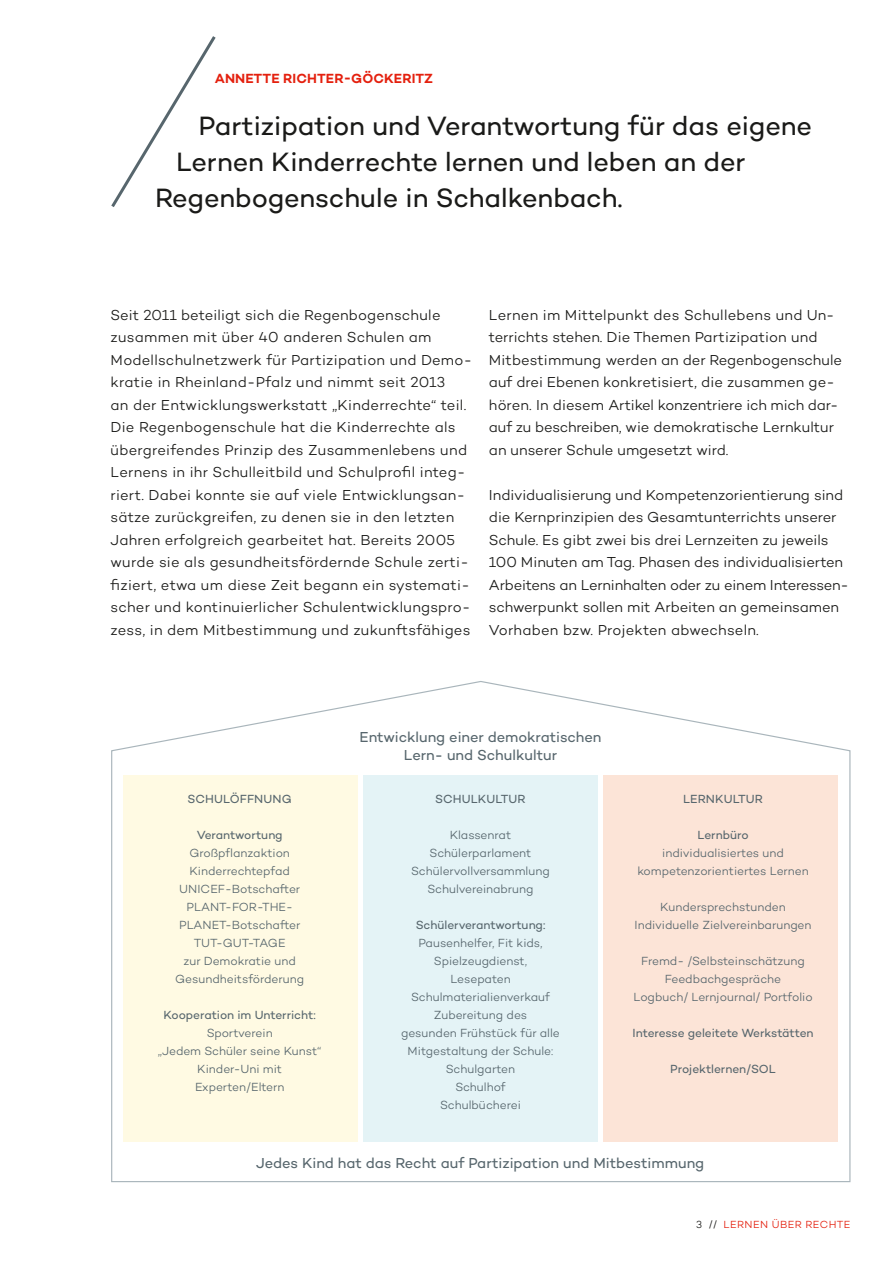
<style>
.page{position:relative;width:893px;height:1263px;background:#fff}
.page>*{position:absolute;margin:0;border:0;box-sizing:border-box;transform-origin:0 0}
.t1{font:27px "Campton";letter-spacing:-.005em;color:#1a1a18}
.t2{font:300 14.7px/22.5px "Campton";letter-spacing:.01em;color:#1a1a18}
.t3{font:14.7px/18px "Campton";letter-spacing:-.005em;color:#57666d;text-align:center}
.t4{font:600 13.5px "Campton";letter-spacing:.01em;color:#e4200e}
.t5{font:300 12px/18px "Campton";letter-spacing:-.005em;color:#57666d;text-align:center}
.t6{font:12px "Campton";letter-spacing:-.005em;color:#57666d}
.t7{font:300 10.5px "Campton";letter-spacing:.04em;color:#e4200e}
.s1{color:#1a1a18}
</style>
<div class="page">
<svg style="left:111px;top:36px;width:105px;height:171px"></svg>
<svg style="left:111px;top:681px;width:740px;height:502px"></svg>
<p class="t4" style="left:215px;top:70px;width:220px">ANNETTE RICHTER-GÖCKERITZ</p>
<h1 class="t1" style="left:198px;top:109px;width:615px">Partizipation und Verantwortung für das eigene</h1>
<h1 class="t1" style="left:176px;top:145px;width:571px">Lernen Kinderrechte lernen und leben an der</h1>
<h1 class="t1" style="left:155px;top:181px;width:469px">Regenbogenschule in Schalkenbach.</h1>
<p class="t2" style="left:111px;top:303px;width:363px">Seit 2011 beteiligt sich die Regenbogenschule zusammen mit über 40 anderen Schulen am Modellschulnetzwerk für Partizipation und Demo&shy;kratie in Rheinland-Pfalz und nimmt seit 2013<br>an der Entwicklungswerkstatt „Kinderrechte“ teil.<br>Die Regenbogenschule hat die Kinderrechte als übergreifendes Prinzip des Zusammenlebens und Lernens in ihr Schulleitbild und Schulprofil integ&shy;riert. Dabei konnte sie auf viele Entwicklungsan&shy;sätze zurückgreifen, zu denen sie in den letzten Jahren erfolgreich gearbeitet hat. Bereits 2005 wurde sie als gesundheitsfördernde Schule zerti&shy;fiziert, etwa um diese Zeit begann ein systemati&shy;scher und kontinuierlicher Schulentwicklungspro&shy;zess, in dem Mitbestimmung und zukunftsfähiges</p>
<p class="t2" style="left:489px;top:303px;width:355px">Lernen im Mittelpunkt des Schullebens und Un&shy;terrichts stehen. Die Themen Partizipation und Mitbestimmung werden an der Regenbogenschule auf drei Ebenen konkretisiert, die zusammen ge&shy;hören. In diesem Artikel konzentriere ich mich dar&shy;auf zu beschreiben, wie demokratische Lernkultur an unserer Schule umgesetzt wird.</p>
<p class="t2" style="left:489px;top:483px;width:361px">Individualisierung und Kompetenzorientierung sind die Kernprinzipien des Gesamtunterrichts unserer Schule. Es gibt zwei bis drei Lernzeiten zu jeweils 100 Minuten am Tag. Phasen des individualisierten Arbeitens an Lerninhalten oder zu einem Interessen&shy;schwerpunkt sollen mit Arbeiten an gemeinsamen Vorhaben bzw. Projekten abwechseln.</p>
<p class="t6" style="left:188px;top:792px;width:106px">SCHULÖFFNUNG</p>
<p class="t6" style="left:197px;top:828px;width:88px">Verantwortung</p>
<p class="t5" style="left:175px;top:844px;width:130px">Großpflanzaktion<br>Kinderrechtepfad<br>UNICEF-Botschafter<br>PLANT-FOR-THE-<br>PLANET-Botschafter<br>TUT-GUT-TAGE<br>zur Demokratie und<br>Gesundheitsförderung</p>
<p class="t6" style="left:164px;top:1008px;width:154px">Kooperation im Unterricht:</p>
<p class="t5" style="left:158px;top:1024px;width:165px">Sportverein<br>„Jedem Schüler seine Kunst“<br>Kinder-Uni mit<br>Experten/Eltern</p>
<p class="t3" style="left:359px;top:727px;width:244px">Entwicklung einer demokratischen<br>Lern- und Schulkultur</p>
<p class="t6" style="left:435px;top:792px;width:92px">SCHULKULTUR</p>
<p class="t5" style="left:411px;top:826px;width:140px">Klassenrat<br>Schülerparlament<br>Schülervollversammlung<br>Schulvereinabrung</p>
<p class="t6" style="left:416px;top:918px;width:131px">Schülerverantwortung:</p>
<p class="t5" style="left:401px;top:934px;width:160px">Pausenhelfer, Fit kids,<br>Spielzeugdienst,<br>Lesepaten<br>Schulmaterialienverkauf<br>Zubereitung des<br>gesunden Frühstück für alle<br>Mitgestaltung der Schule:<br>Schulgarten<br>Schulhof<br>Schulbücherei</p>
<p class="t6" style="left:683px;top:792px;width:81px">LERNKULTUR</p>
<p class="t6" style="left:697px;top:828px;width:53px">Lernbüro</p>
<p class="t5" style="left:637px;top:844px;width:173px">individualisiertes und kompetenzorientiertes Lernen</p>
<p class="t5" style="left:635px;top:898px;width:178px">Kundersprechstunden<br>Individuelle Zielvereinbarungen</p>
<p class="t5" style="left:633px;top:952px;width:181px">Fremd- /Selbsteinschätzung<br>Feedbachgespräche<br>Logbuch/ Lernjournal/ Portfolio</p>
<p class="t6" style="left:632px;top:1026px;width:183px">Interesse geleitete Werkstätten</p>
<p class="t6" style="left:670px;top:1062px;width:107px">Projektlernen/SOL</p>
<p class="t3" style="left:256px;top:1153px;width:450px">Jedes Kind hat das Recht auf Partizipation und Mitbestimmung</p>
<p class="t7" style="left:696px;top:1218px;width:156px"><span class="s1">3 //</span> LERNEN ÜBER RECHTE</p>
</div>
